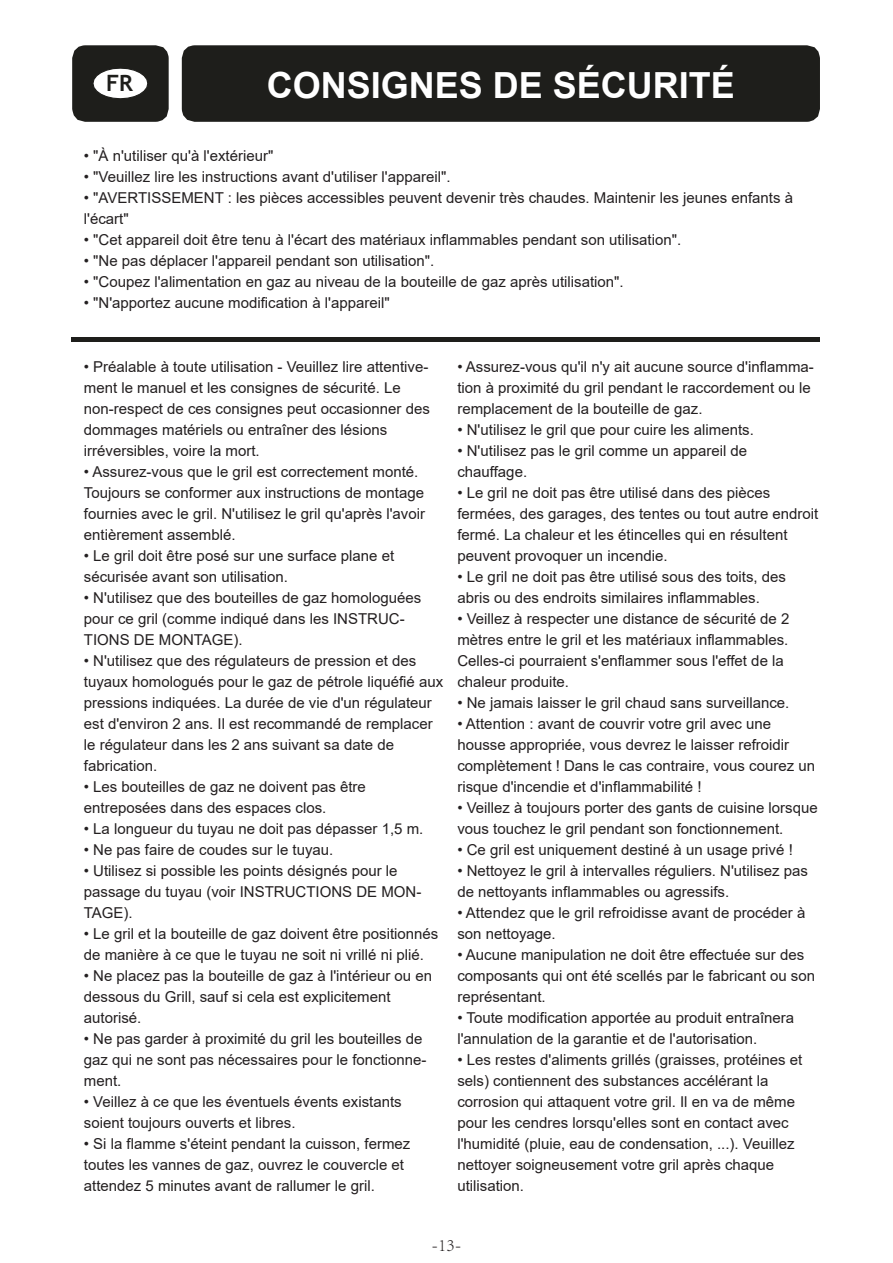
<style>
.page{position:relative;width:893px;height:1263px;background:#fff}
.page>*{position:absolute;margin:0;border:0;box-sizing:border-box;transform-origin:0 0}
.t1{font:700 36px "Arial";color:#fff}
.t2{font:700 22.5px "Trebuchet MS";color:#1e1e1b}
.t3{font:300 18px "Adobe Song Std";color:#231f20}
.t4{font:15px/21px "Arial";color:#231f20}
</style>
<div class="page">
<div style="left:71px;top:337px;width:748px;height:5px;background:#1e1e1b"></div>
<svg style="left:72px;top:45px;width:97px;height:77px"></svg>
<div style="left:182px;top:45px;width:638px;height:77px;background:#1e1e1b"></div>
<h2 class="t2" style="left:106px;top:69px;width:28px">FR</h2>
<h1 class="t1" style="left:267px;top:60px;width:470px">CONSIGNES DE SÉCURITÉ</h1>
<p class="t4" style="left:84px;top:145px;width:191px">• "À n'utiliser qu'à l'extérieur"</p>
<p class="t4" style="left:84px;top:166px;width:368px">• "Veuillez lire les instructions avant d'utiliser l'appareil".</p>
<p class="t4" style="left:84px;top:187px;width:711px">• "AVERTISSEMENT : les pièces accessibles peuvent devenir très chaudes. Maintenir les jeunes enfants à l'écart"</p>
<p class="t4" style="left:84px;top:229px;width:599px">• "Cet appareil doit être tenu à l'écart des matériaux inflammables pendant son utilisation".</p>
<p class="t4" style="left:84px;top:250px;width:352px">• "Ne pas déplacer l'appareil pendant son utilisation".</p>
<p class="t4" style="left:84px;top:271px;width:541px">• "Coupez l'alimentation en gaz au niveau de la bouteille de gaz après utilisation".</p>
<p class="t4" style="left:84px;top:292px;width:307px">• "N'apportez aucune modification à l'appareil"</p>
<p class="t4" style="left:84px;top:356px;width:348px">• Préalable à toute utilisation - Veuillez lire attentive&shy;ment le manuel et les consignes de sécurité. Le non-respect de ces consignes peut occasionner des dommages matériels ou entraîner des lésions irréversibles, voire la mort.</p>
<p class="t4" style="left:84px;top:461px;width:343px">• Assurez-vous que le gril est correctement monté.<br>Toujours se conformer aux instructions de montage fournies avec le gril. N'utilisez le gril qu'après l'avoir entièrement assemblé.</p>
<p class="t4" style="left:84px;top:545px;width:312px">• Le gril doit être posé sur une surface plane et sécurisée avant son utilisation.</p>
<p class="t4" style="left:84px;top:587px;width:339px">• N'utilisez que des bouteilles de gaz homologuées pour ce gril (comme indiqué dans les INSTRUC-<br>TIONS DE MONTAGE).</p>
<p class="t4" style="left:84px;top:650px;width:361px">• N'utilisez que des régulateurs de pression et des tuyaux homologués pour le gaz de pétrole liquéfié aux pressions indiquées. La durée de vie d'un régulateur est d'environ 2 ans. Il est recommandé de remplacer le régulateur dans les 2 ans suivant sa date de fabrication.</p>
<p class="t4" style="left:84px;top:776px;width:284px">• Les bouteilles de gaz ne doivent pas être entreposées dans des espaces clos.</p>
<p class="t4" style="left:84px;top:818px;width:341px">• La longueur du tuyau ne doit pas dépasser 1,5 m.</p>
<p class="t4" style="left:84px;top:839px;width:251px">• Ne pas faire de coudes sur le tuyau.</p>
<p class="t4" style="left:84px;top:860px;width:339px">• Utilisez si possible les points désignés pour le passage du tuyau (voir INSTRUCTIONS DE MON-<br>TAGE).</p>
<p class="t4" style="left:84px;top:923px;width:356px">• Le gril et la bouteille de gaz doivent être positionnés de manière à ce que le tuyau ne soit ni vrillé ni plié.</p>
<p class="t4" style="left:84px;top:965px;width:350px">• Ne placez pas la bouteille de gaz à l'intérieur ou en dessous du Grill, sauf si cela est explicitement autorisé.</p>
<p class="t4" style="left:84px;top:1028px;width:344px">• Ne pas garder à proximité du gril les bouteilles de gaz qui ne sont pas nécessaires pour le fonctionne&shy;ment.</p>
<p class="t4" style="left:84px;top:1091px;width:319px">• Veillez à ce que les éventuels évents existants soient toujours ouverts et libres.</p>
<p class="t4" style="left:84px;top:1133px;width:328px">• Si la flamme s'éteint pendant la cuisson, fermez toutes les vannes de gaz, ouvrez le couvercle et attendez 5 minutes avant de rallumer le gril.</p>
<p class="t4" style="left:457px;top:356px;width:358px">• Assurez-vous qu'il n'y ait aucune source d'inflamma&shy;tion à proximité du gril pendant le raccordement ou le remplacement de la bouteille de gaz.</p>
<p class="t4" style="left:457px;top:419px;width:298px">• N'utilisez le gril que pour cuire les aliments.</p>
<p class="t4" style="left:457px;top:440px;width:291px">• N'utilisez pas le gril comme un appareil de chauffage.</p>
<p class="t4" style="left:457px;top:482px;width:363px">• Le gril ne doit pas être utilisé dans des pièces fermées, des garages, des tentes ou tout autre endroit fermé. La chaleur et les étincelles qui en résultent peuvent provoquer un incendie.</p>
<p class="t4" style="left:457px;top:566px;width:330px">• Le gril ne doit pas être utilisé sous des toits, des abris ou des endroits similaires inflammables.</p>
<p class="t4" style="left:457px;top:608px;width:334px">• Veillez à respecter une distance de sécurité de 2 mètres entre le gril et les matériaux inflammables.<br>Celles-ci pourraient s'enflammer sous l'effet de la chaleur produite.</p>
<p class="t4" style="left:457px;top:692px;width:334px">• Ne jamais laisser le gril chaud sans surveillance.</p>
<p class="t4" style="left:457px;top:713px;width:359px">• Attention : avant de couvrir votre gril avec une housse appropriée, vous devrez le laisser refroidir complètement ! Dans le cas contraire, vous courez un risque d'incendie et d'inflammabilité !</p>
<p class="t4" style="left:457px;top:797px;width:362px">• Veillez à toujours porter des gants de cuisine lorsque vous touchez le gril pendant son fonctionnement.</p>
<p class="t4" style="left:457px;top:839px;width:337px">• Ce gril est uniquement destiné à un usage privé !</p>
<p class="t4" style="left:457px;top:860px;width:352px">• Nettoyez le gril à intervalles réguliers. N'utilisez pas de nettoyants inflammables ou agressifs.</p>
<p class="t4" style="left:457px;top:902px;width:349px">• Attendez que le gril refroidisse avant de procéder à son nettoyage.</p>
<p class="t4" style="left:457px;top:944px;width:359px">• Aucune manipulation ne doit être effectuée sur des composants qui ont été scellés par le fabricant ou son représentant.</p>
<p class="t4" style="left:457px;top:1007px;width:338px">• Toute modification apportée au produit entraînera l'annulation de la garantie et de l'autorisation.</p>
<p class="t4" style="left:457px;top:1049px;width:346px">• Les restes d'aliments grillés (graisses, protéines et sels) contiennent des substances accélérant la corrosion qui attaquent votre gril. Il en va de même pour les cendres lorsqu'elles sont en contact avec l'humidité (pluie, eau de condensation, ...). Veuillez nettoyer soigneusement votre gril après chaque utilisation.</p>
<p class="t3" style="left:431px;top:1235px;width:32px">-13-</p>
</div>
